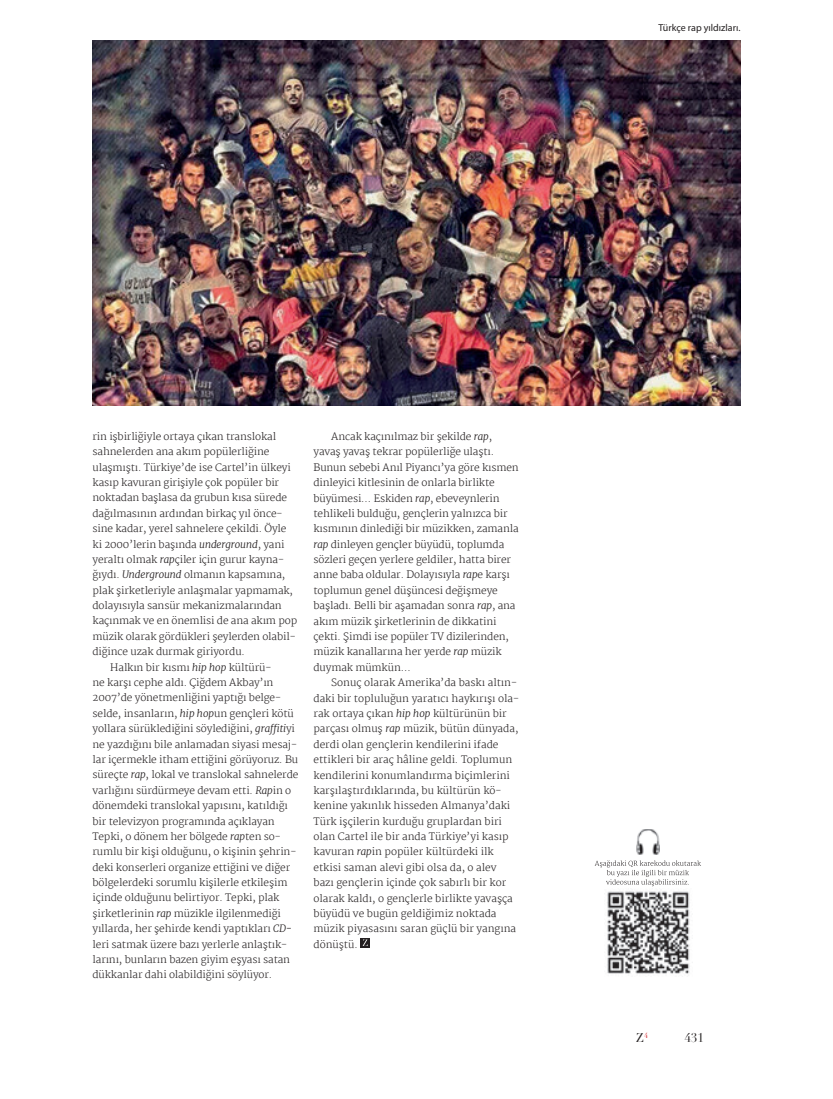
<style>
.page{position:relative;width:833px;height:1099px;background:#fff}
.page>*{position:absolute;margin:0;border:0;box-sizing:border-box;transform-origin:0 0}
.t1{font:12.5px "Didot LT Roman";color:#231f20}
.t2{font:300 10px/15.4px "Merriweather";letter-spacing:-.01em;color:#231f20}
.t3{font:10px "Myriad Pro";color:#231f20}
.t4{font:7.25px "Didot LT Roman";color:#d1232a}
.s1{font-style:italic}
</style>
<div class="page">
<svg style="left:360px;top:938px;width:10px;height:9px"></svg>
<svg style="left:362px;top:939px;width:5px;height:6px"></svg>
<img style="left:636px;top:829px;width:23px;height:25px">
<img style="left:607px;top:891px;width:83px;height:83px">
<svg style="left:594px;top:860px;width:107px;height:26px"></svg>
<img style="left:93px;top:41px;width:647px;height:364px">
<p class="t3" style="left:658px;top:23px;width:83px">Türkçe rap yıldızları.</p>
<p class="t2" style="left:93px;top:428px;width:185px">rin işbirliğiyle ortaya çıkan translokal</p>
<p class="t2" style="left:93px;top:444px;width:178px">sahnelerden ana akım popülerliğine</p>
<p class="t2" style="left:93px;top:459px;width:200px">ulaşmıştı. Türkiye’de ise Cartel’in ülkeyi</p>
<p class="t2" style="left:93px;top:474px;width:188px">kasıp kavuran girişiyle çok popüler bir</p>
<p class="t2" style="left:93px;top:490px;width:196px">noktadan başlasa da grubun kısa sürede</p>
<p class="t2" style="left:93px;top:505px;width:191px">dağılmasının ardından birkaç yıl önce-</p>
<p class="t2" style="left:93px;top:521px;width:195px">sine kadar, yerel sahnelere çekildi. Öyle</p>
<p class="t2" style="left:93px;top:536px;width:193px">ki 2000’lerin başında <span class="s1">underground</span>, yani</p>
<p class="t2" style="left:93px;top:551px;width:193px">yeraltı olmak <span class="s1">rap</span>çiler için gurur kayna-</p>
<p class="t2" style="left:93px;top:567px;width:194px">ğıydı. <span class="s1">Underground</span> olmanın kapsamına,</p>
<p class="t2" style="left:93px;top:582px;width:202px">plak şirketleriyle anlaşmalar yapmamak,</p>
<p class="t2" style="left:93px;top:597px;width:191px">dolayısıyla sansür mekanizmalarından</p>
<p class="t2" style="left:93px;top:613px;width:206px">kaçınmak ve en önemlisi de ana akım pop</p>
<p class="t2" style="left:93px;top:628px;width:205px">müzik olarak gördükleri şeylerden olabil-</p>
<p class="t2" style="left:93px;top:644px;width:154px">diğince uzak durmak giriyordu.</p>
<p class="t2" style="left:110px;top:659px;width:163px">Halkın bir kısmı <span class="s1">hip hop</span> kültürü-</p>
<p class="t2" style="left:93px;top:674px;width:182px">ne karşı cephe aldı. Çiğdem Akbay’ın</p>
<p class="t2" style="left:93px;top:690px;width:190px">2007’de yönetmenliğini yaptığı belge-</p>
<p class="t2" style="left:93px;top:705px;width:203px">selde, insanların, <span class="s1">hip hop</span>un gençleri kötü</p>
<p class="t2" style="left:93px;top:720px;width:204px">yollara sürüklediğini söylediğini, <span class="s1">graffiti</span>yi</p>
<p class="t2" style="left:93px;top:736px;width:206px">ne yazdığını bile anlamadan siyasi mesaj-</p>
<p class="t2" style="left:93px;top:751px;width:207px">lar içermekle itham ettiğini görüyoruz. Bu</p>
<p class="t2" style="left:93px;top:767px;width:207px">süreçte <span class="s1">rap</span>, lokal ve translokal sahnelerde</p>
<p class="t2" style="left:93px;top:782px;width:200px">varlığını sürdürmeye devam etti. <span class="s1">Rap</span>in o</p>
<p class="t2" style="left:93px;top:797px;width:197px">dönemdeki translokal yapısını, katıldığı</p>
<p class="t2" style="left:93px;top:813px;width:184px">bir televizyon programında açıklayan</p>
<p class="t2" style="left:93px;top:828px;width:190px">Tepki, o dönem her bölgede <span class="s1">rap</span>ten so-</p>
<p class="t2" style="left:93px;top:844px;width:205px">rumlu bir kişi olduğunu, o kişinin şehrin-</p>
<p class="t2" style="left:93px;top:859px;width:199px">deki konserleri organize ettiğini ve diğer</p>
<p class="t2" style="left:93px;top:874px;width:196px">bölgelerdeki sorumlu kişilerle etkileşim</p>
<p class="t2" style="left:93px;top:890px;width:188px">içinde olduğunu belirtiyor. Tepki, plak</p>
<p class="t2" style="left:93px;top:905px;width:190px">şirketlerinin <span class="s1">rap</span> müzikle ilgilenmediği</p>
<p class="t2" style="left:93px;top:920px;width:201px">yıllarda, her şehirde kendi yaptıkları <span class="s1">CD-</span></p>
<p class="t2" style="left:93px;top:936px;width:196px">leri satmak üzere bazı yerlerle anlaştık-</p>
<p class="t2" style="left:93px;top:951px;width:199px">larını, bunların bazen giyim eşyası satan</p>
<p class="t2" style="left:93px;top:967px;width:181px">dükkanlar dahi olabildiğini söylüyor.</p>
<p class="t2" style="left:313px;top:428px;width:207px;text-indent:18px">Ancak kaçınılmaz bir şekilde <span class="s1">rap</span>, yavaş yavaş tekrar popülerliğe ulaştı.<br>Bunun sebebi Anıl Piyancı’ya göre kısmen dinleyici kitlesinin de onlarla birlikte büyümesi... Eskiden <span class="s1">rap</span>, ebeveynlerin tehlikeli bulduğu, gençlerin yalnızca bir kısmının dinlediği bir müzikken, zamanla <span class="s1">rap</span> dinleyen gençler büyüdü, toplumda sözleri geçen yerlere geldiler, hatta birer anne baba oldular. Dolayısıyla <span class="s1">rap</span>e karşı toplumun genel düşüncesi değişmeye başladı. Belli bir aşamadan sonra <span class="s1">rap</span>, ana akım müzik şirketlerinin de dikkatini çekti. Şimdi ise popüler TV dizilerinden, müzik kanallarına her yerde <span class="s1">rap</span> müzik duymak mümkün...</p>
<p class="t2" style="left:313px;top:674px;width:207px;text-indent:18px">Sonuç olarak Amerika’da baskı altın&shy;daki bir topluluğun yaratıcı haykırışı ola&shy;rak ortaya çıkan <span class="s1">hip hop</span> kültürünün bir parçası olmuş <span class="s1">rap</span> müzik, bütün dünyada, derdi olan gençlerin kendilerini ifade ettikleri bir araç hâline geldi. Toplumun kendilerini konumlandırma biçimlerini karşılaştırdıklarında, bu kültürün kö&shy;kenine yakınlık hisseden Almanya’daki Türk işçilerin kurduğu gruplardan biri olan Cartel ile bir anda Türkiye’yi kasıp kavuran <span class="s1">rap</span>in popüler kültürdeki ilk etkisi saman alevi gibi olsa da, o alev bazı gençlerin içinde çok sabırlı bir kor olarak kaldı, o gençlerle birlikte yavaşça büyüdü ve bugün geldiğimiz noktada müzik piyasasını saran güçlü bir yangına dönüştü.</p>
<p class="t4" style="left:644px;top:1031px;width:5px">4</p>
<p class="t1" style="left:636px;top:1030px;width:10px">Z</p>
<p class="t1" style="left:684px;top:1030px;width:21px">431</p>
</div>
